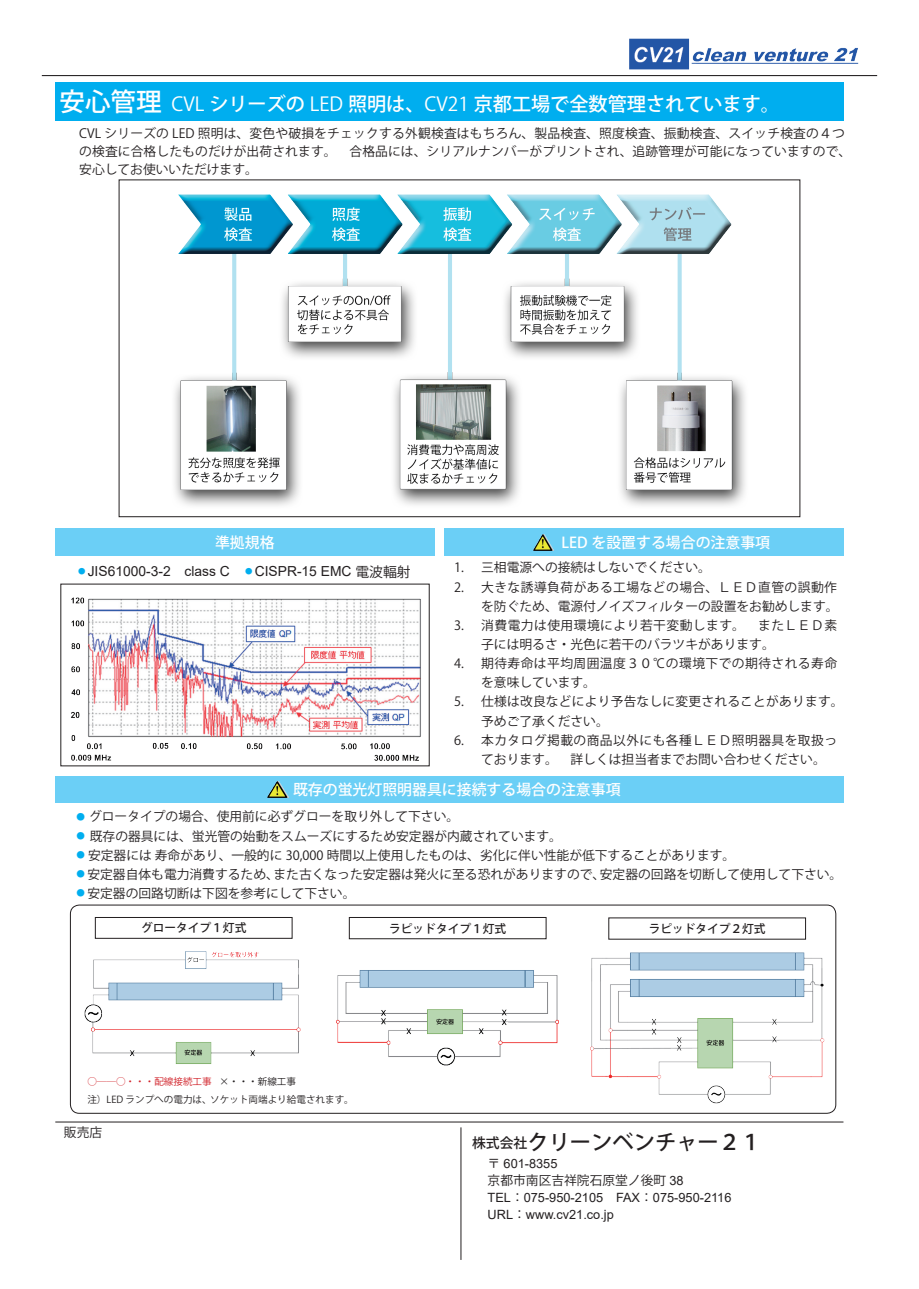
<style>
.page{position:relative;width:919px;height:1289px;background:#fff}
.page>*{position:absolute;margin:0;border:0;box-sizing:border-box;transform-origin:0 0}
.t1{font:500 25.5px "Koz Go Pr 6 N";color:#fff}
.t2{font:500 21.3px "Koz Go Pr 6 N";color:#231f20}
.t3{font:500 19.2px "Koz Go Pr 6 N";color:#fff}
.t4{font:500 14.85px "Koz Go Pr 6 N";color:#fff}
.t5{font:13.8px "Arial";color:#231f20}
.t6{font:12.75px/18.1px "Koz Go Pr 6 N";color:#231f20}
.t7{font:12.75px/19.2px "Koz Go Pr 6 N";letter-spacing:.035em;color:#231f20}
.t8{font:12.75px/17px "Arial";color:#231f20}
.t9{font:12.75px/19.2px "Koz Go Pr 6 N";letter-spacing:.02em;color:#231f20;text-align:right}
.t10{font:500 11.7px "Koz Go Pr 6 N";color:#231f20}
.t11{font:9.6px "Koz Go Pr 6 N";color:#231f20}
.t12{font:9.6px "Koz Go Pr 6 N";color:#d1232a}
.s1{font-weight:400}
.s2{color:#231f20}
.s3{font-family:"Koz Go Pr 6 N"}
.s4{font-size:8.55px;color:#00aeef}
.s5{font-family:"Koz Min Pr 6 N";font-size:8.55px;color:#00aeef}
.s6{font-size:13.8px}
.s7{font-family:"Arial"}
</style>
<div class="page">
<div style="left:70px;top:904px;width:766px;height:209px;border:1px solid #231f20;border-radius:9px"></div>
<img style="left:629px;top:38px;width:230px;height:32px">
<div style="left:55px;top:82px;width:788px;height:38px;background:#00aeef"></div>
<hr style="left:55px;top:1121px;width:788px;height:1px;background:#231f20">
<hr style="left:460px;top:1127px;width:1px;height:132px;background:#231f20">
<hr style="left:42px;top:75px;width:835px;height:1px;background:#231f20">
<img style="left:84px;top:951px;width:217px;height:113px">
<img style="left:337px;top:970px;width:221px;height:96px">
<img style="left:590px;top:952px;width:234px;height:152px">
<div style="left:95px;top:917px;width:197px;height:21px;border:1px solid #231f20"></div>
<div style="left:349px;top:917px;width:197px;height:21px;border:1px solid #231f20"></div>
<div style="left:55px;top:775px;width:788px;height:27px;background:#6bcff6"></div>
<img style="left:267px;top:781px;width:21px;height:16px">
<img style="left:174px;top:194px;width:571px;height:312px">
<div style="left:55px;top:528px;width:379px;height:28px;background:#6bcff6"></div>
<div style="left:443px;top:528px;width:400px;height:28px;background:#6bcff6"></div>
<img style="left:71px;top:597px;width:350px;height:164px">
<img style="left:533px;top:534px;width:20px;height:16px">
<h1 class="t1" style="left:60px;top:87px;width:104px">安心管理</h1>
<h3 class="t3" style="left:171px;top:93px;width:610px"><span class="s1">CVL</span> シリーズの <span class="s1">LED</span> 照明は、<span class="s1">CV21</span> 京都工場で全数管理されています。</h3>
<p class="t6" style="left:79px;top:124px;width:773px">CVL シリーズの LED 照明は、変色や破損をチェックする外観検査はもちろん、製品検査、照度検査、振動検査、スイッチ検査の４つの検査に合格したものだけが出荷されます。　合格品には、シリアルナンバーがプリントされ、追跡管理が可能になっていますので、安心してお使いいただけます。</p>
<p class="t4" style="left:215px;top:534px;width:61px">準拠規格</p>
<p class="t4" style="left:517px;top:534px;width:255px"><span class="s2">　　　</span>LED を設置する場合の注意事項</p>
<p class="t5" style="left:78px;top:562px;width:334px"><sup>●</sup> JIS61000-3-2 class C <sup>●</sup> CISPR-15 EMC <span class="s3">電波輻射</span></p>
<p class="t6" style="left:454px;top:559px;width:258px">1. 三相電源への接続はしないでください。</p>
<p class="t9" style="left:454px;top:577px;width:386px">2. 大きな誘導負荷がある工場などの場合、ＬＥＤ直管の誤動作を防ぐため、電源付ノイズフィルターの設置をお勧めします。</p>
<p class="t7" style="left:481px;top:616px;width:357px;text-indent:-27px">3. 消費電力は使用環境により若干変動します。　またＬＥＤ素子には明るさ・光色に若干のバラツキがあります。</p>
<p class="t7" style="left:481px;top:654px;width:357px;text-indent:-27px">4. 期待寿命は平均周囲温度３０℃の環境下での期待される寿命を意味しています。</p>
<p class="t6" style="left:481px;top:692px;width:364px;line-height:19.2px;text-indent:-27px">5. 仕様は改良などにより予告なしに変更されることがあります。予めご了承ください。</p>
<p class="t7" style="left:481px;top:730px;width:357px;text-indent:-27px">6. 本カタログ掲載の商品以外にも各種ＬＥＤ照明器具を取扱っております。　詳しくは担当者までお問い合わせください。</p>
<p class="t4" style="left:293px;top:781px;width:329px">既存の蛍光灯照明器具に接続する場合の注意事項</p>
<p class="t6" style="left:77px;top:808px;width:384px"><span class="s4">●</span> グロータイプの場合、使用前に必ずグローを取り外して下さい。</p>
<p class="t6" style="left:77px;top:827px;width:487px"><span class="s5">●</span> 既存の器具には、蛍光管の始動をスムーズにするため安定器が内蔵されています。</p>
<p class="t6" style="left:77px;top:846px;width:673px"><span class="s5">●</span> 安定器には 寿命があり、一般的に 30,000 時間以上使用したものは、劣化に伴い性能が低下することがあります。　</p>
<p class="t6" style="left:77px;top:865px;width:780px"><span class="s5">●</span> 安定器自体も電力消費するため、また古くなった安定器は発火に至る恐れがありますので、安定器の回路を切断して使用して下さい。　</p>
<p class="t6" style="left:77px;top:884px;width:280px"><span class="s5">●</span> 安定器の回路切断は下図を参考にして下さい。</p>
<p class="t10" style="left:141px;top:921px;width:107px">グロータイプ１灯式</p>
<p class="t10" style="left:389px;top:921px;width:118px">ラピッドタイプ１灯式</p>
<p class="t10" style="left:648px;top:922px;width:118px">ラピッドタイプ２灯式</p>
<p class="t12" style="left:87px;top:1076px;width:210px">○――○・・・配線接続工事 <span class="s2">×・・・新線工事</span></p>
<p class="t11" style="left:87px;top:1093px;width:268px">注）LED ランプへの電力は、ソケット両端より給電されます。</p>
<p class="t6" style="left:64px;top:1123px;width:40px">販売店</p>
<h2 class="t2" style="left:472px;top:1130px;width:291px"><span class="s6">株式会社</span>クリーンベンチャー２１</h2>
<p class="t8" style="left:487px;top:1154px;width:71px"><span class="s3">〒</span> 601-8355</p>
<p class="t6" style="left:487px;top:1171px;width:197px">京都市南区吉祥院石原堂ノ後町 <span class="s7">38</span></p>
<p class="t8" style="left:487px;top:1188px;width:245px">TEL<span class="s3">：</span>075-950-2105 FAX<span class="s3">：</span>075-950-2116<br>URL<span class="s3">：</span>www.cv21.co.jp</p>
</div>
